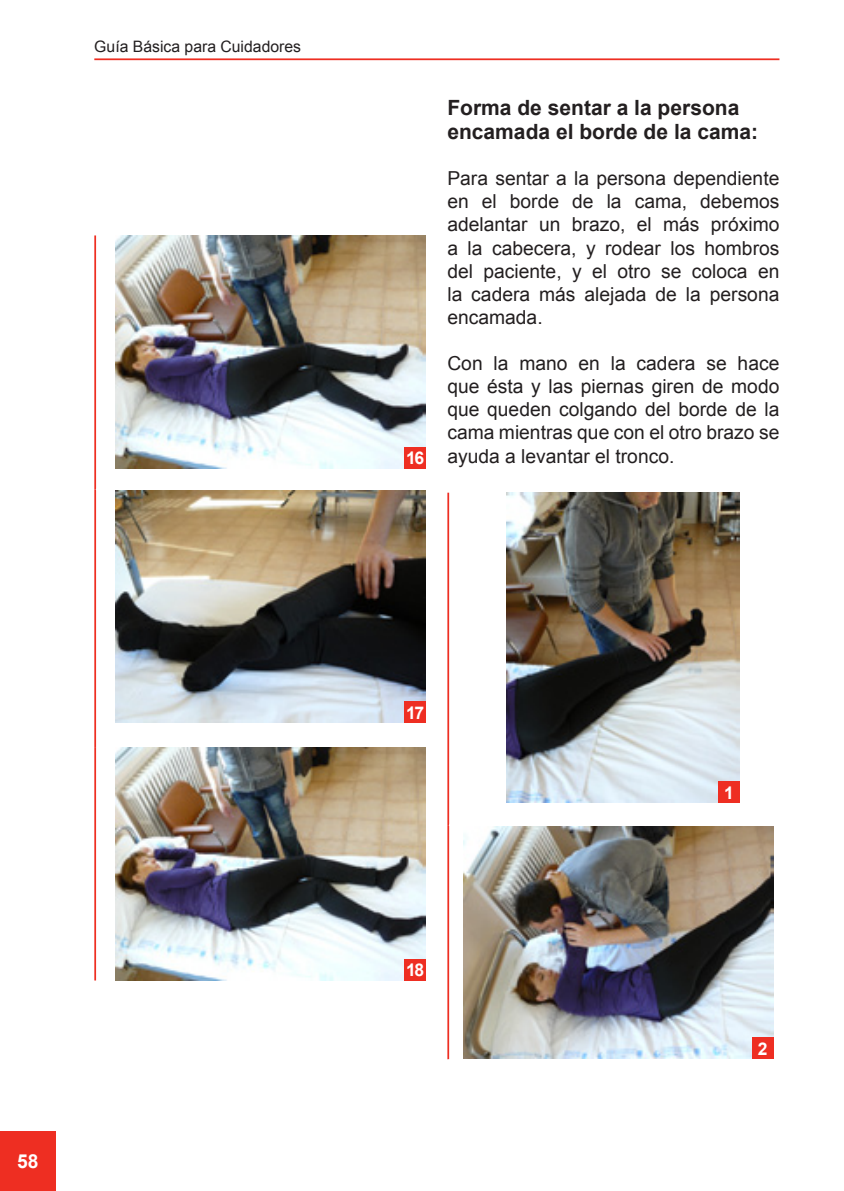
<style>
.page{position:relative;width:844px;height:1191px;background:#fff}
.page>*{position:absolute;margin:0;border:0;box-sizing:border-box;transform-origin:0 0}
.t1{font:700 21px/24.5px "Arial";color:#231f20}
.t2{font:19.25px/23.1px "Arial";color:#231f20;text-align:justify}
.t3{font:700 19.25px "Arial";color:#fff}
.t4{font:700 17.5px "Arial";color:#fff}
.t5{font:15.75px "Arial";color:#231f20}
</style>
<div class="page">
<hr style="left:94px;top:58px;width:685px;height:2px;background:#ee2e22">
<div style="left:0;top:1131px;width:56px;height:60px;background:#ee2e22"></div>
<hr style="left:94px;top:235px;width:2px;height:254px;background:#ee2e22">
<hr style="left:94px;top:489px;width:2px;height:259px;background:#ee2e22">
<hr style="left:94px;top:748px;width:2px;height:232px;background:#ee2e22">
<img style="left:115px;top:235px;width:310px;height:233px">
<img style="left:115px;top:490px;width:310px;height:233px">
<img style="left:115px;top:748px;width:310px;height:232px">
<hr style="left:447px;top:493px;width:2px;height:332px;background:#ee2e22">
<hr style="left:447px;top:825px;width:2px;height:234px;background:#ee2e22">
<img style="left:507px;top:493px;width:232px;height:310px">
<img style="left:463px;top:826px;width:310px;height:232px">
<div style="left:404px;top:447px;width:21px;height:21px;background:#ee2e22"></div>
<div style="left:404px;top:701px;width:21px;height:22px;background:#ee2e22"></div>
<div style="left:404px;top:959px;width:21px;height:21px;background:#ee2e22"></div>
<div style="left:718px;top:781px;width:21px;height:21px;background:#ee2e22"></div>
<div style="left:752px;top:1038px;width:21px;height:21px;background:#ee2e22"></div>
<p class="t5" style="left:94px;top:37px;width:208px">Guía Básica para Cuidadores</p>
<p class="t3" style="left:17px;top:1148px;width:23px">58</p>
<p class="t1" style="left:447px;top:96px;width:312px">Forma de sentar a la persona encamada el borde de la cama:</p>
<p class="t2" style="left:447px;top:167px;width:333px">Para sentar a la persona dependiente en el borde de la cama, debemos adelantar un brazo, el más próximo a la cabecera, y rodear los hombros del paciente, y el otro se coloca en la cadera más alejada de la persona encamada.</p>
<p class="t2" style="left:447px;top:352px;width:333px">Con la mano en la cadera se hace</p>
<p class="t2" style="left:447px;top:375px;width:333px">que ésta y las piernas giren de modo</p>
<p class="t2" style="left:447px;top:398px;width:333px">que queden colgando del borde de la</p>
<p class="t2" style="left:447px;top:421px;width:333px">cama mientras que con el otro brazo se</p>
<p class="t2" style="left:406px;top:444px;width:270px"><sub>16</sub> ayuda a levantar el tronco.</p>
<p class="t4" style="left:406px;top:701px;width:20px">17</p>
<p class="t4" style="left:406px;top:958px;width:20px">18</p>
<p class="t4" style="left:724px;top:781px;width:11px">1</p>
<p class="t4" style="left:757px;top:1037px;width:11px">2</p>
</div>
